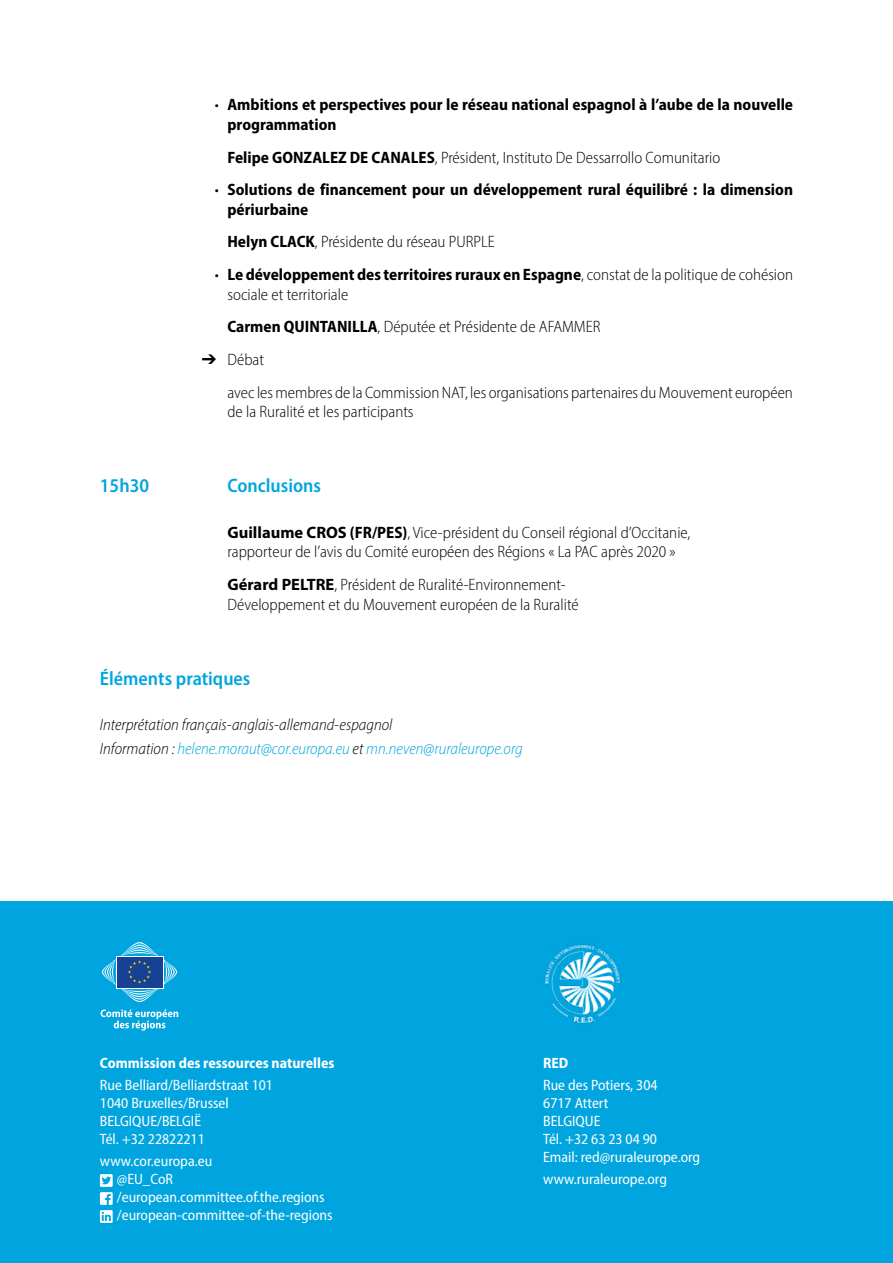
<style>
.page{position:relative;width:893px;height:1263px;background:#fff}
.page>*{position:absolute;margin:0;border:0;box-sizing:border-box;transform-origin:0 0}
.t1{font:600 semi-condensed 19.5px "Myriad Pro";color:#00a5df}
.t2{font:300 semi-condensed 16.5px/19.8px "Myriad Pro";color:#000}
.t3{font:700 semi-condensed 16.5px/19.8px "Myriad Pro";color:#000}
.t4{font:italic 300 semi-condensed 16.5px/24px "Myriad Pro";color:#000}
.t5{font:semi-condensed 15px/18px "Myriad Pro";color:#fff}
.t6{font:700 semi-condensed 15px "Myriad Pro";color:#fff}
.s1{font-weight:300}
.s2{font-weight:700}
.s3{font-weight:700;font-stretch:normal}
.s4{color:#00a5df}
</style>
<div class="page">
<div style="left:0;top:901px;width:893px;height:362px;background:#00a5df"></div>
<svg style="left:102px;top:942px;width:75px;height:60px"></svg>
<svg style="left:101px;top:1009px;width:77px;height:21px"></svg>
<svg style="left:100px;top:1174px;width:13px;height:49px"></svg>
<img style="left:544px;top:944px;width:78px;height:80px">
<p class="t3" style="left:227px;top:94px;width:567px;text-indent:-13px"><span class="s1">•</span> Ambitions et perspectives pour le réseau national espagnol à l’aube de la nouvelle programmation</p>
<p class="t2" style="left:227px;top:147px;width:494px"><span class="s2">Felipe GONZALEZ DE CANALES</span>, Président, Instituto De Dessarrollo Comunitario</p>
<p class="t3" style="left:227px;top:179px;width:567px;text-indent:-13px"><span class="s1">•</span> Solutions de financement pour un développement rural équilibré : la dimension périurbaine</p>
<p class="t2" style="left:227px;top:232px;width:269px"><span class="s2">Helyn CLACK</span>, Présidente du réseau PURPLE</p>
<p class="t2" style="left:227px;top:264px;width:567px;text-indent:-13px">• <span class="s2">Le développement des territoires ruraux en Espagne</span>, constat de la politique de cohésion sociale et territoriale</p>
<p class="t2" style="left:227px;top:317px;width:374px"><span class="s2">Carmen QUINTANILLA</span>, Députée et Présidente de AFAMMER</p>
<p class="t2" style="left:227px;top:343px;width:567px;line-height:32.5px;text-indent:-26px">➔ Débat<br>avec les membres de la Commission NAT, les organisations partenaires du Mouvement européen</p>
<p class="t2" style="left:227px;top:402px;width:188px">de la Ruralité et les participants</p>
<p class="t1" style="left:100px;top:474px;width:51px">15h30</p>
<p class="t1" style="left:227px;top:474px;width:95px">Conclusions</p>
<p class="t2" style="left:227px;top:522px;width:464px"><span class="s3">Guillaume CROS</span> <span class="s2">(FR/PES)</span>, Vice-président du Conseil régional d’Occitanie, rapporteur de l’avis du Comité européen des Régions « La PAC après 2020 »</p>
<p class="t2" style="left:227px;top:574px;width:353px"><span class="s3">Gérard PELTRE</span>, Président de Ruralité-Environnement-<br>Développement et du Mouvement européen de la Ruralité</p>
<p class="t1" style="left:100px;top:666px;width:152px">Éléments pratiques</p>
<p class="t4" style="left:100px;top:713px;width:424px">Interprétation français-anglais-allemand-espagnol<br>Information : <span class="s4">helene.moraut@cor.europa.eu</span> et <span class="s4">mn.neven@ruraleurope.org</span></p>
<p class="t6" style="left:100px;top:1053px;width:236px">Commission des ressources naturelles</p>
<p class="t5" style="left:100px;top:1076px;width:175px">Rue Belliard/Belliardstraat 101<br>1040 Bruxelles/Brussel<br>BELGIQUE/BELGIË<br>Tél. +32 22822211</p>
<p class="t5" style="left:117px;top:1152px;width:217px;text-indent:-17px">www.cor.europa.eu<br>@EU_CoR /european.committee.of.the.regions /european-committee-of-the-regions</p>
<p class="t6" style="left:543px;top:1053px;width:27px">RED</p>
<p class="t5" style="left:543px;top:1076px;width:159px">Rue des Potiers, 304<br>6717 Attert<br>BELGIQUE<br>Tél. +32 63 23 04 90<br>Email: red@ruraleurope.org</p>
<p class="t5" style="left:543px;top:1170px;width:125px">www.ruraleurope.org</p>
</div>
